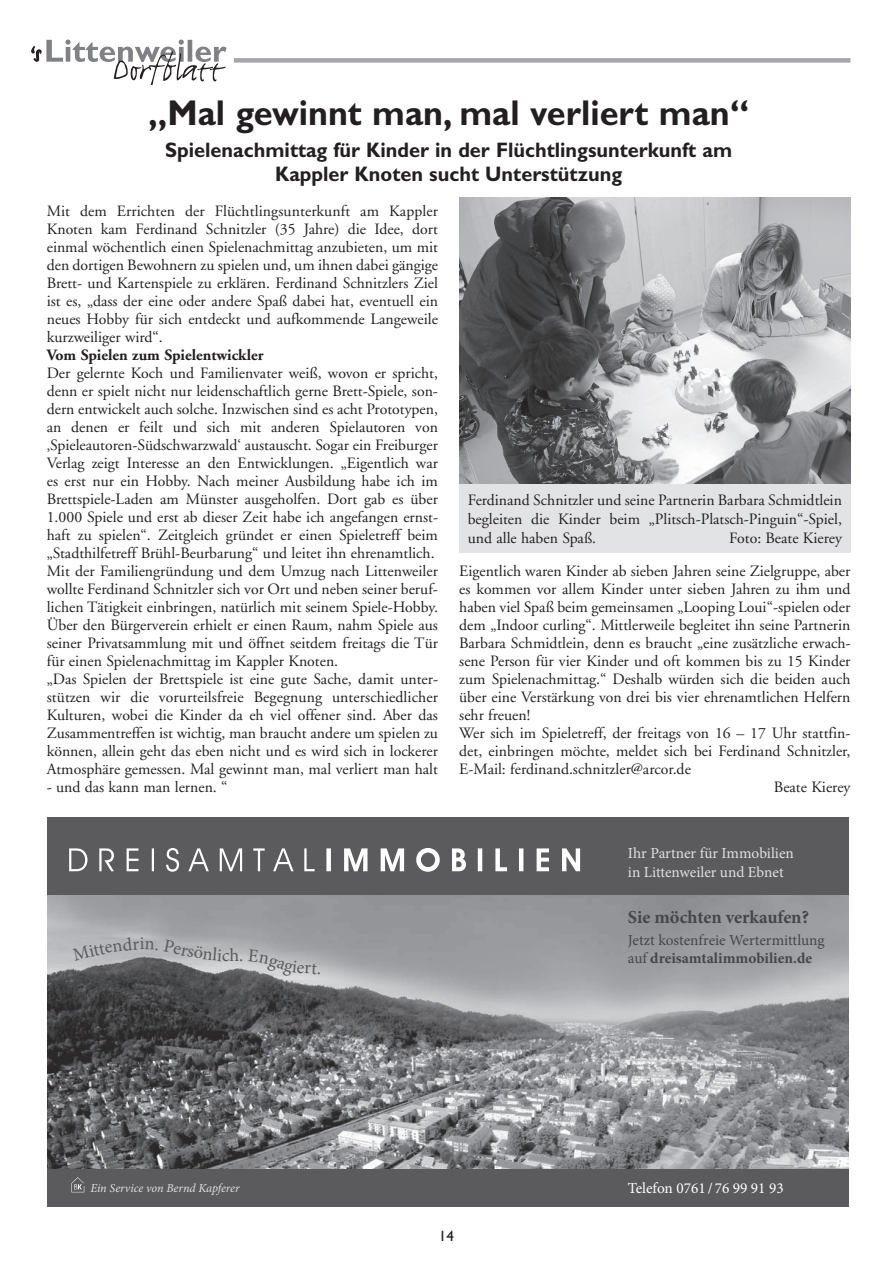
<style>
.page{position:relative;width:893px;height:1263px;background:#fff}
.page>*{position:absolute;margin:0;border:0;box-sizing:border-box;transform-origin:0 0}
.t1{font:700 36px "Gill Sans";color:#231f20;scale:.95 1}
.t2{font:700 21px/24px "Gill Sans";color:#231f20;text-align:center;scale:.95 1}
.t3{font:700 18.3px "Minion Pro";color:#454647}
.t4{font:18.3px "Minion Pro";color:#5b5b5e}
.t5{font:15.75px/18px "Adobe Garamond LT";color:#231f20;text-align:justify}
.t6{font:700 15.75px "Adobe Garamond LT";color:#231f20}
.t7{font:15.3px/18.3px "Minion Pro";color:#454647}
.t8{font:15.3px/18.3px "Minion Pro";color:#dfe0e2}
.t9{font:15.3px "Minion Pro";color:#fff}
.t10{font:15px "Gill Sans";color:#231f20}
.t11{font:italic 12.15px "Minion Pro";color:#dfe0e2}
.s1{font-weight:700}
</style>
<div class="page">
<svg style="left:31px;top:40px;width:196px;height:45px"></svg>
<div style="left:234px;top:58px;width:616px;height:5px;background:#a6a7ab"></div>
<img style="left:459px;top:198px;width:391px;height:286px">
<div style="left:47px;top:817px;width:802px;height:390px;background:#5b5b5e"></div>
<img style="left:47px;top:896px;width:802px;height:273px">
<svg style="left:71px;top:1177px;width:13px;height:15px"></svg>
<svg style="left:69px;top:848px;width:511px;height:24px"></svg>
<div style="left:459px;top:484px;width:391px;height:69px;background:#e2e3e5"></div>
<svg style="left:72px;top:937px;width:86px;height:24px;background:#b3b4b7"></svg>
<svg style="left:164px;top:939px;width:66px;height:22px"></svg>
<svg style="left:248px;top:949px;width:72px;height:28px;background:#bbbcbf"></svg>
<h1 class="t1" style="left:148px;top:91px;width:634px">„Mal gewinnt man, mal verliert man“</h1>
<h2 class="t2" style="left:165px;top:138px;width:598px">Spielenachmittag für Kinder in der Flüchtlingsunterkunft am<br>Kappler Knoten sucht Unterstützung</h2>
<p class="t5" style="left:47px;top:202px;width:393px">Mit dem Errichten der Flüchtlingsunterkunft am Kappler Knoten kam Ferdinand Schnitzler (35 Jahre) die Idee, dort einmal wöchentlich einen Spielenachmittag anzubieten, um mit den dortigen Bewohnern zu spielen und, um ihnen dabei gängige Brett- und Kartenspiele zu erklären. Ferdinand Schnitzlers Ziel ist es, „dass der eine oder andere Spaß dabei hat, eventuell ein neues Hobby für sich entdeckt und aufkommende Langeweile kurzweiliger wird“.</p>
<p class="t6" style="left:47px;top:346px;width:218px">Vom Spielen zum Spielentwickler</p>
<p class="t5" style="left:47px;top:364px;width:393px;text-align:left">Der gelernte Koch und Familienvater weiß, wovon er spricht, denn er spielt nicht nur leidenschaftlich gerne Brett-Spiele, son&shy;dern entwickelt auch solche. Inzwischen sind es acht Prototypen, an denen er feilt und sich mit anderen Spielautoren von ‚Spieleautoren-Südschwarzwald‘ austauscht. Sogar ein Freiburger Verlag zeigt Interesse an den Entwicklungen. „Eigentlich war es erst nur ein Hobby. Nach meiner Ausbildung habe ich im Brettspiele-Laden am Münster ausgeholfen. Dort gab es über 1.000 Spiele und erst ab dieser Zeit habe ich angefangen ernst&shy;haft zu spielen“. Zeitgleich gründet er einen Spieletreff beim „Stadthilfetreff Brühl-Beurbarung“ und leitet ihn ehrenamtlich.<br>Mit der Familiengründung und dem Umzug nach Littenweiler wollte Ferdinand Schnitzler sich vor Ort und neben seiner beruf&shy;lichen Tätigkeit einbringen, natürlich mit seinem Spiele-Hobby.<br>Über den Bürgerverein erhielt er einen Raum, nahm Spiele aus seiner Privatsammlung mit und öffnet seitdem freitags die Tür für einen Spielenachmittag im Kappler Knoten.<br>„Das Spielen der Brettspiele ist eine gute Sache, damit unter&shy;stützen wir die vorurteilsfreie Begegnung unterschiedlicher Kulturen, wobei die Kinder da eh viel offener sind. Aber das Zusammentreffen ist wichtig, man braucht andere um spielen zu können, allein geht das eben nicht und es wird sich in lockerer Atmosphäre gemessen. Mal gewinnt man, mal verliert man halt</p>
<p class="t5" style="left:47px;top:778px;width:182px">- und das kann man lernen. “</p>
<p class="t4" style="left:229px;top:943px;width:11px">h</p>
<p class="t5" style="left:468px;top:491px;width:376px;line-height:18.9px">Ferdinand Schnitzler und seine Partnerin Barbara Schmidtlein begleiten die Kinder beim „Plitsch-Platsch-Pinguin“-Spiel, und alle haben Spaß.</p>
<p class="t5" style="left:729px;top:529px;width:114px">Foto: Beate Kierey</p>
<p class="t5" style="left:459px;top:562px;width:393px">Eigentlich waren Kinder ab sieben Jahren seine Zielgruppe, aber</p>
<p class="t5" style="left:459px;top:580px;width:393px">es kommen vor allem Kinder unter sieben Jahren zu ihm und</p>
<p class="t5" style="left:459px;top:598px;width:393px">haben viel Spaß beim gemeinsamen „Looping Loui“-spielen oder</p>
<p class="t5" style="left:459px;top:616px;width:393px">dem „Indoor curling“. Mittlerweile begleitet ihn seine Partnerin</p>
<p class="t5" style="left:459px;top:634px;width:393px">Barbara Schmidtlein, denn es braucht „eine zusätzliche erwach-</p>
<p class="t5" style="left:459px;top:652px;width:393px">sene Person für vier Kinder und oft kommen bis zu 15 Kinder</p>
<p class="t5" style="left:459px;top:670px;width:393px">zum Spielenachmittag.“ Deshalb würden sich die beiden auch</p>
<p class="t5" style="left:459px;top:688px;width:393px">über eine Verstärkung von drei bis vier ehrenamtlichen Helfern</p>
<p class="t5" style="left:459px;top:706px;width:72px">sehr freuen!</p>
<p class="t5" style="left:459px;top:724px;width:393px">Wer sich im Spieletreff, der freitags von 16 – 17 Uhr stattfin-</p>
<p class="t5" style="left:459px;top:742px;width:393px">det, einbringen möchte, meldet sich bei Ferdinand Schnitzler,</p>
<p class="t5" style="left:459px;top:760px;width:233px">E-Mail: ferdinand.schnitzler@arcor.de</p>
<p class="t5" style="left:774px;top:778px;width:78px">Beate Kierey</p>
<p class="t8" style="left:628px;top:844px;width:167px">Ihr Partner für Immobilien in Littenweiler und Ebnet</p>
<p class="t3" style="left:628px;top:904px;width:183px">Sie möchten verkaufen?</p>
<p class="t7" style="left:628px;top:931px;width:198px">Jetzt kostenfreie Wertermittlung auf <span class="s1">dreisamtalimmobilien.de</span></p>
<p class="t11" style="left:90px;top:1180px;width:151px">Ein Service von Bernd Kapferer</p>
<p class="t9" style="left:628px;top:1178px;width:157px">Telefon 0761 / 76 99 91 93</p>
<p class="t10" style="left:439px;top:1227px;width:16px">14</p>
</div>
